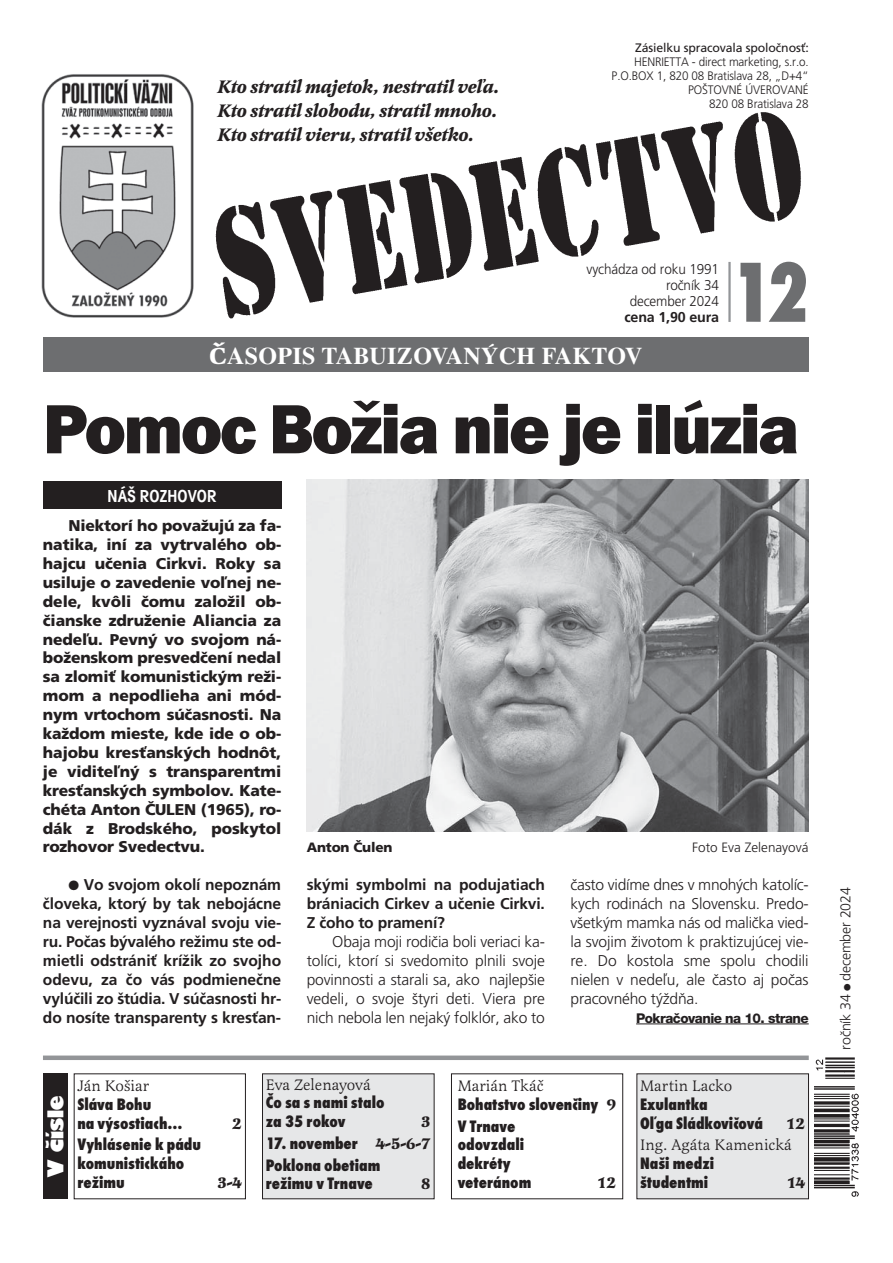
<style>
.page{position:relative;width:893px;height:1263px;background:#fff}
.page>*{position:absolute;margin:0;border:0;box-sizing:border-box;transform-origin:0 0}
.t1{font:800 condensed 88.5px "Futura TCE";color:#6d6e70;scale:.9 1}
.t2{font:72px "Franklin Got Itc TCE Heav";letter-spacing:-.035em;color:#231f20}
.t3{font:700 24px "Times CE";letter-spacing:.015em;color:#fff}
.t4{font:24px "Gill Kay DCE";letter-spacing:-.005em;color:#fff}
.t5{font:italic 700 18.75px/24px "Latienne TCE";letter-spacing:-.01em;color:#231f20;text-align:justify}
.t6{font:600 condensed 18px "Avant Gar Got Itc TCE";letter-spacing:.015em;color:#fff}
.t7{font:800 condensed 17.25px/18.8px "Futura TCE";color:#231f20}
.t8{font:15.75px "Latienne TCE";color:#231f20}
.t9{font:700 15.75px "Latienne TCE";color:#231f20}
.t10{font:900 15.6px/18.9px "Frutiger CE";letter-spacing:-.01em;color:#231f20;text-align:justify}
.t11{font:300 15.6px/18.9px "Frutiger CE";letter-spacing:-.005em;color:#231f20;text-align:justify}
.t12{font:700 15.6px/18.9px "Frutiger CE";letter-spacing:-.01em;color:#231f20;text-align:justify}
.t13{font:300 14.25px/16.2px "Frutiger CE";letter-spacing:-.01em;color:#231f20;text-align:right;scale:.95 1}
.t14{font:300 14.25px "Frutiger CE";letter-spacing:-.01em;color:#231f20}
.t15{font:700 14.25px "Frutiger CE";letter-spacing:-.01em;color:#231f20}
.t16{font:800 13.5px "Helvetica Neue CE";letter-spacing:-.04em;color:#231f20}
.t17{font:300 13.5px "Frutiger CE";color:#231f20}
.t18{font:900 13.5px "Frutiger CE";letter-spacing:-.01em;color:#231f20}
.t19{font:300 12.3px/13.8px "Frutiger CE";letter-spacing:-.01em;color:#231f20;text-align:right;scale:.95 1}
.t20{font:12.3px "Frutiger CE";letter-spacing:-.01em;color:#231f20}
.s1{font-family:"Latienne TCE"}
.s2{font-family:"Latienne TCE";font-weight:700;font-stretch:normal;font-size:15.75px}
</style>
<div class="page">
<img style="left:215px;top:112px;width:586px;height:210px">
<div style="left:43px;top:338px;width:765px;height:34px;background:#6d6e70"></div>
<hr style="left:636px;top:1024px;width:172px;height:1px;background:#231f20">
<hr style="left:43px;top:1056px;width:765px;height:4px;background:#939598">
<img style="left:307px;top:479px;width:501px;height:352px">
<div style="left:43px;top:1074px;width:24px;height:125px;background:#231f20"></div>
<div style="left:451px;top:1074px;width:172px;height:125px;border:1px solid #231f20"></div>
<div style="left:262px;top:1074px;width:172px;height:125px;background:#e6e7e8"></div>
<div style="left:637px;top:1074px;width:171px;height:125px;background:#e6e7e8"></div>
<div style="left:43px;top:482px;width:238px;height:27px;background:#231f20"></div>
<hr style="left:728px;top:262px;width:2px;height:60px;background:#939598">
<img style="left:814px;top:1057px;width:45px;height:140px">
<img style="left:41px;top:74px;width:153px;height:244px">
<p class="t5" style="left:217px;top:75px;width:284px">Kto stratil majetok, nestratil veľa.<br>Kto stratil slobodu, stratil mnoho.<br>Kto stratil vieru, stratil všetko.</p>
<p class="t20" style="left:635px;top:41px;width:175px">Zásielku spracovala spoloãnosÈ:</p>
<p class="t19" style="left:611px;top:56px;width:209px">HENRIETTA - direct marketing, s.r.o.<br>P.O.BOX 1, 820 08 Bratislava 28, „D+4“<br>PO·TOVNÉ ÚVEROVANÉ<br>820 08 Bratislava 28</p>
<p class="t13" style="left:586px;top:262px;width:141px">vychádza od roku 1991 roãník 34<br>december 2024</p>
<p class="t15" style="left:624px;top:311px;width:96px">cena 1,90 eura</p>
<h3 class="t3" style="left:209px;top:348px;width:435px"><span class="s1">Č</span>ASOPIS TABUIZOVANÝCH FAKTOV</h3>
<h1 class="t1" style="left:729px;top:257px;width:89px">12</h1>
<h2 class="t2" style="left:43px;top:406px;width:757px">Pomoc Božia nie je ilúzia</h2>
<p class="t6" style="left:107px;top:490px;width:111px">NÁŠ ROZHOVOR</p>
<p class="t10" style="left:43px;top:518px;width:240px;text-indent:26px">Niektorí ho povaÏujú za fa&shy;natika, iní za vytrvalého ob&shy;hajcu uãenia Cirkvi. Roky sa usiluje o zavedenie voºnej ne&shy;dele, kvôli ãomu zaloÏil ob&shy;ãianske zdruÏenie Aliancia za nedeºu. Pevn˘ vo svojom ná&shy;boÏenskom presvedãení nedal sa zlomiÈ komunistick˘m reÏi&shy;mom a nepodlieha ani mód&shy;nym vrtochom súãasnosti. Na kaÏdom mieste, kde ide o ob&shy;hajobu kresÈansk˘ch hodnôt, je viditeºn˘ s transparentmi kresÈansk˘ch symbolov. Kate&shy;chéta Anton âULEN (1965), ro&shy;dák z Brodského, poskytol rozhovor Svedectvu.</p>
<p class="t12" style="left:43px;top:877px;width:240px;text-indent:26px">● Vo svojom okolí nepoznám ãloveka, ktor˘ by tak nebojácne na verejnosti vyznával svoju vie&shy;ru. Poãas b˘valého reÏimu ste od&shy;mietli odstrániÈ kríÏik zo svojho odevu, za ão vás podmieneãne vylúãili zo ‰túdia. V súãasnosti hr&shy;do nosíte transparenty s kresÈan-</p>
<p class="t12" style="left:307px;top:877px;width:240px">sk˘mi symbolmi na podujatiach brániacich Cirkev a uãenie Cirkvi.<br>Z ãoho to pramení?</p>
<p class="t18" style="left:307px;top:842px;width:87px">Anton âulen</p>
<p class="t17" style="left:692px;top:842px;width:118px">Foto Eva Zelenayová</p>
<p class="t11" style="left:570px;top:877px;width:240px">ãasto vidíme dnes v mnoh˘ch katolíc&shy;kych rodinách na Slovensku. Predo&shy;v‰etk˘m mamka nás od maliãka vied&shy;la svojim Ïivotom k praktizujúcej vie&shy;re. Do kostola sme spolu chodili nielen v nedeºu, ale ãasto aj poãas pracovného t˘ÏdÀa.</p>
<p class="t16" style="left:636px;top:1011px;width:174px">Pokraãovanie na 10. strane</p>
<p class="t11" style="left:307px;top:933px;width:240px;text-indent:26px">Obaja moji rodiãia boli veriaci ka&shy;tolíci, ktorí si svedomito plnili svoje povinnosti a starali sa, ako najlep‰ie vedeli, o svoje ‰tyri deti. Viera pre nich nebola len nejak˘ folklór, ako to</p>
<h3 class="t4" style="left:41px;top:1177px;width:82px;rotate:-90deg">V čísle</h3>
<p class="t8" style="left:77px;top:1077px;width:73px">Ján Košiar</p>
<p class="t7" style="left:77px;top:1096px;width:107px">Sláva Bohu<br>na výsostiach...</p>
<p class="t7" style="left:77px;top:1137px;width:125px">Vyhlásenie k pádu komunistickáho režimu</p>
<p class="t9" style="left:232px;top:1113px;width:11px">2</p>
<p class="t9" style="left:217px;top:1172px;width:27px">3-4</p>
<p class="t8" style="left:266px;top:1075px;width:107px">Eva Zelenayová</p>
<p class="t7" style="left:266px;top:1095px;width:120px">Čo sa s nami stalo za 35 rokov</p>
<p class="t9" style="left:421px;top:1112px;width:11px">3</p>
<p class="t7" style="left:266px;top:1134px;width:167px;line-height:21.8px">17. november <span class="s2">4-5-6-7<br></span>Poklona obetiam</p>
<p class="t7" style="left:266px;top:1176px;width:109px">režimu v Trnave</p>
<p class="t9" style="left:421px;top:1174px;width:11px">8</p>
<p class="t8" style="left:457px;top:1077px;width:87px">Marián Tkáč</p>
<p class="t7" style="left:457px;top:1095px;width:160px;line-height:21.8px">Bohatstvo slovenčiny <span class="s2">9<br></span>V Trnave</p>
<p class="t7" style="left:457px;top:1137px;width:75px">odovzdali dekréty veteránom</p>
<p class="t9" style="left:597px;top:1172px;width:21px">12</p>
<p class="t8" style="left:640px;top:1077px;width:94px">Martin Lacko</p>
<p class="t7" style="left:640px;top:1096px;width:124px">Exulantka<br>Oľga Sládkovičová</p>
<p class="t9" style="left:785px;top:1113px;width:21px">12</p>
<p class="t8" style="left:640px;top:1136px;width:153px">Ing. Agáta Kamenická</p>
<p class="t7" style="left:640px;top:1156px;width:76px">Naši medzi študentmi</p>
<p class="t9" style="left:786px;top:1172px;width:20px">14</p>
<p class="t14" style="left:839px;top:1050px;width:164px;rotate:-90deg">roãník 34 ● december 2024</p>
</div>
